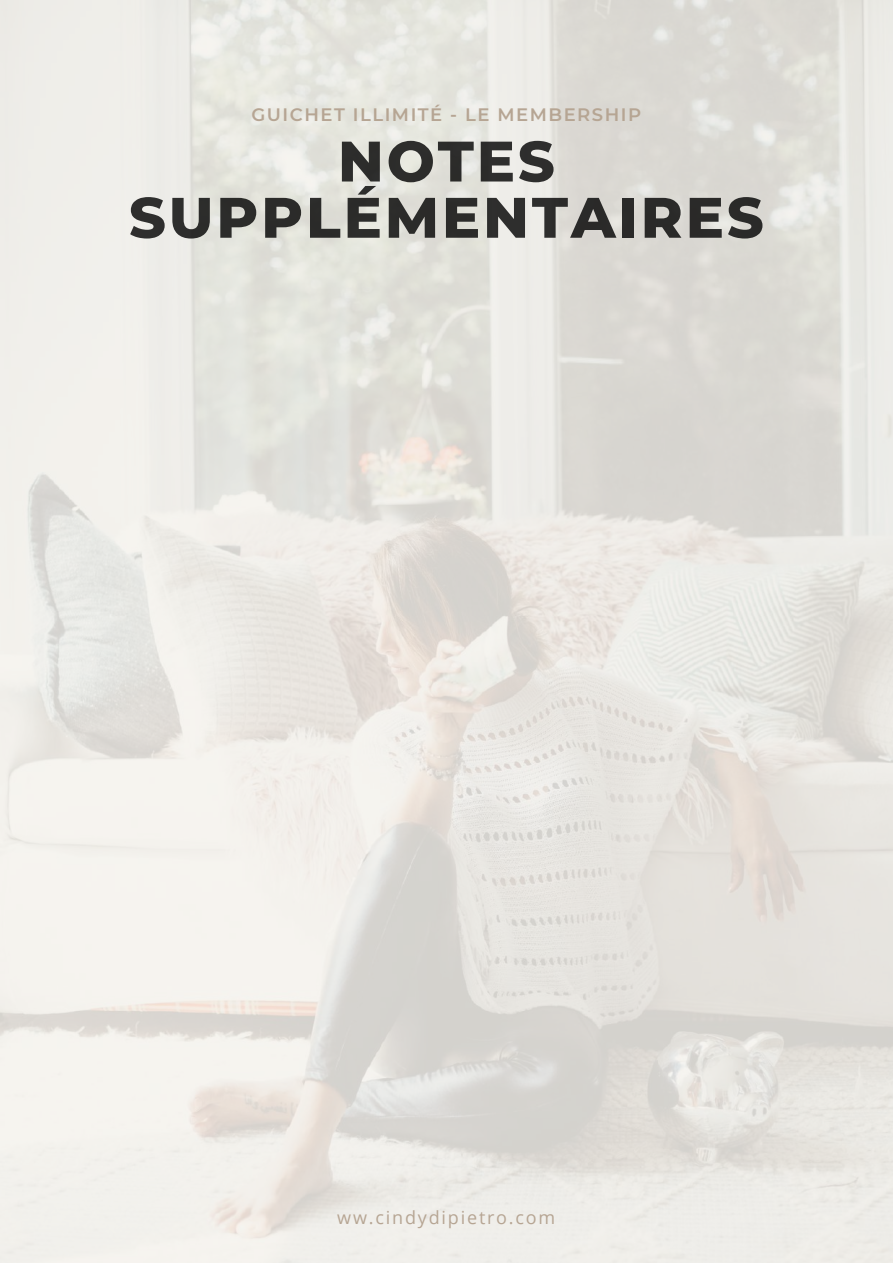
<style>
.page{position:relative;width:893px;height:1264px;background:#fff}
.page>*{position:absolute;margin:0;border:0;box-sizing:border-box;transform-origin:0 0}
.t1{font:800 57px/56.2px "Montserrat";letter-spacing:.05em;color:#010101;text-align:center}
.t2{font:600 18px "Montserrat";letter-spacing:.085em;color:#b6a593}
.t3{font:18px "Open Sans";letter-spacing:.1em;color:#b6a593}
</style>
<div class="page">
<p class="t2" style="left:251px;top:104px;width:391px">GUICHET ILLIMITÉ - LE MEMBERSHIP</p>
<h1 class="t1" style="left:129px;top:133px;width:636px">NOTES<br>SUPPLÉMENTAIRES</h1>
<p class="t3" style="left:337px;top:1204px;width:219px">ww.cindydipietro.com</p>
</div>
